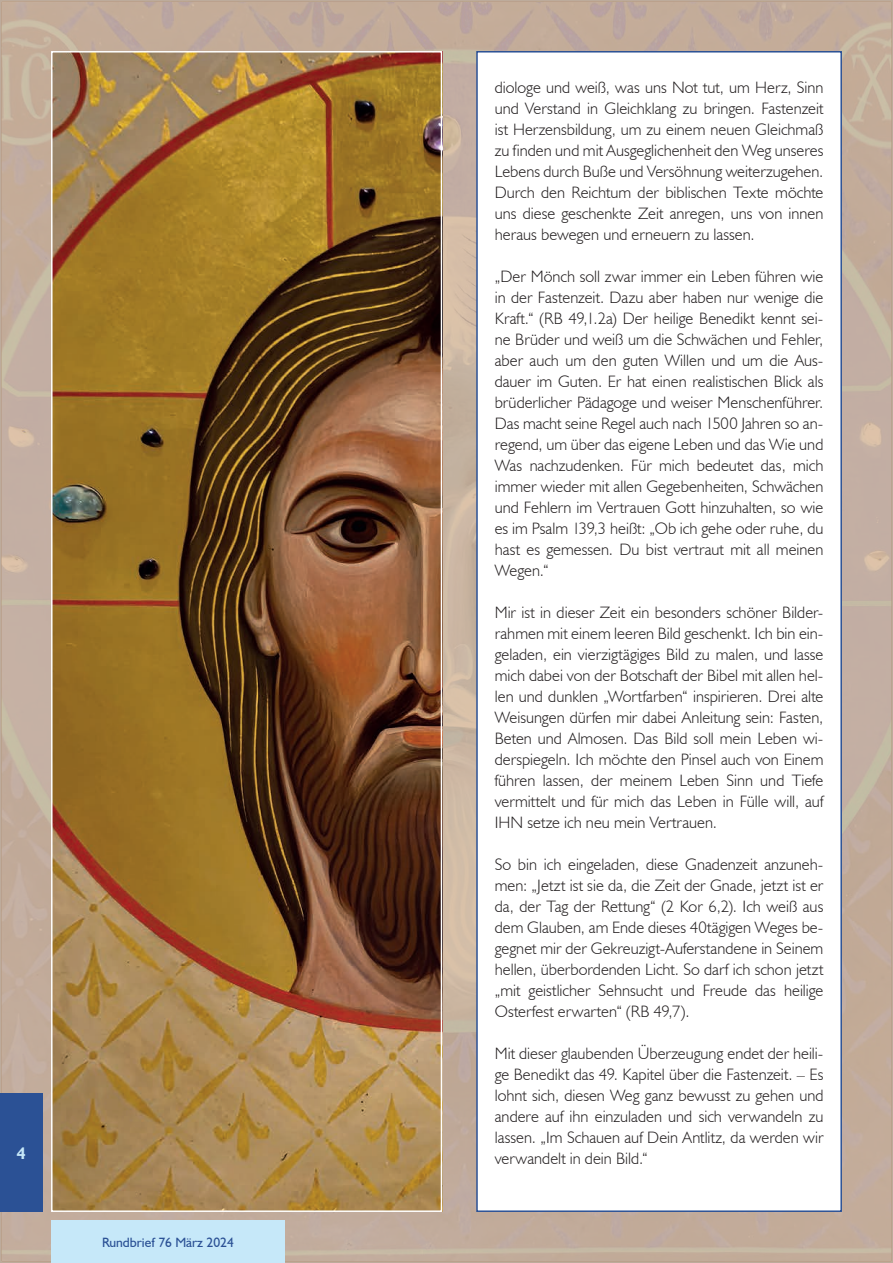
<style>
.page{position:relative;width:893px;height:1263px;background:#fff}
.page>*{position:absolute;margin:0;border:0;box-sizing:border-box;transform-origin:0 0}
.t1{font:300 16.5px/21px "Humanist 521 BT";color:#231f20;text-align:justify}
.t2{font:700 16.5px "Humanist 521 BT";color:#c6e8f9}
.t3{font:13.5px "Humanist 521 BT";color:#2b5195}
</style>
<div class="page">
<img style="left:3px;top:3px;width:887px;height:1257px">
<div style="left:477px;top:52px;width:364px;height:1159px;background:#fff"></div>
<div style="left:476px;top:51px;width:366px;height:1161px;border:2px solid #2b5195"></div>
<img style="left:54px;top:54px;width:385px;height:1155px">
<div style="left:51px;top:51px;width:391px;height:1161px;border:2px solid #fff"></div>
<div style="left:51px;top:1220px;width:234px;height:43px;background:#c6e8f9"></div>
<div style="left:0;top:1093px;width:43px;height:119px;background:#2b5195"></div>
<p class="t2" style="left:17px;top:1143px;width:10px">4</p>
<p class="t3" style="left:102px;top:1234px;width:133px">Rundbrief 76 März 2024</p>
<p class="t1" style="left:495px;top:77px;width:330px">diologe und weiß, was uns Not tut, um Herz, Sinn und Verstand in Gleichklang zu bringen. Fastenzeit ist Herzensbildung, um zu einem neuen Gleichmaß zu finden und mit Ausgeglichenheit den Weg unseres Lebens durch Buße und Versöhnung weiterzugehen.<br>Durch den Reichtum der biblischen Texte möchte uns diese geschenkte Zeit anregen, uns von innen heraus bewegen und erneuern zu lassen.</p>
<p class="t1" style="left:495px;top:266px;width:330px">„Der Mönch soll zwar immer ein Leben führen wie in der Fastenzeit. Dazu aber haben nur wenige die Kraft.“ (RB 49,1.2a) Der heilige Benedikt kennt sei&shy;ne Brüder und weiß um die Schwächen und Fehler, aber auch um den guten Willen und um die Aus&shy;dauer im Guten. Er hat einen realistischen Blick als brüderlicher Pädagoge und weiser Menschenführer.<br>Das macht seine Regel auch nach 1500 Jahren so an&shy;regend, um über das eigene Leben und das Wie und Was nachzudenken. Für mich bedeutet das, mich immer wieder mit allen Gegebenheiten, Schwächen und Fehlern im Vertrauen Gott hinzuhalten, so wie es im Psalm 139,3 heißt: „Ob ich gehe oder ruhe, du hast es gemessen. Du bist vertraut mit all meinen Wegen.“</p>
<p class="t1" style="left:495px;top:602px;width:330px">Mir ist in dieser Zeit ein besonders schöner Bilder&shy;rahmen mit einem leeren Bild geschenkt. Ich bin ein&shy;geladen, ein vierzigtägiges Bild zu malen, und lasse mich dabei von der Botschaft der Bibel mit allen hel&shy;len und dunklen „Wortfarben“ inspirieren. Drei alte Weisungen dürfen mir dabei Anleitung sein: Fasten, Beten und Almosen. Das Bild soll mein Leben wi&shy;derspiegeln. Ich möchte den Pinsel auch von Einem führen lassen, der meinem Leben Sinn und Tiefe vermittelt und für mich das Leben in Fülle will, auf IHN setze ich neu mein Vertrauen.</p>
<p class="t1" style="left:495px;top:854px;width:330px">So bin ich eingeladen, diese Gnadenzeit anzuneh&shy;men: „Jetzt ist sie da, die Zeit der Gnade, jetzt ist er da, der Tag der Rettung“ (2 Kor 6,2). Ich weiß aus dem Glauben, am Ende dieses 40tägigen Weges be&shy;gegnet mir der Gekreuzigt-Auferstandene in Seinem hellen, überbordenden Licht. So darf ich schon jetzt „mit geistlicher Sehnsucht und Freude das heilige Osterfest erwarten“ (RB 49,7).</p>
<p class="t1" style="left:495px;top:1043px;width:330px">Mit dieser glaubenden Überzeugung endet der heili&shy;ge Benedikt das 49. Kapitel über die Fastenzeit. – Es lohnt sich, diesen Weg ganz bewusst zu gehen und andere auf ihn einzuladen und sich verwandeln zu lassen. „Im Schauen auf Dein Antlitz, da werden wir verwandelt in dein Bild.“</p>
</div>
